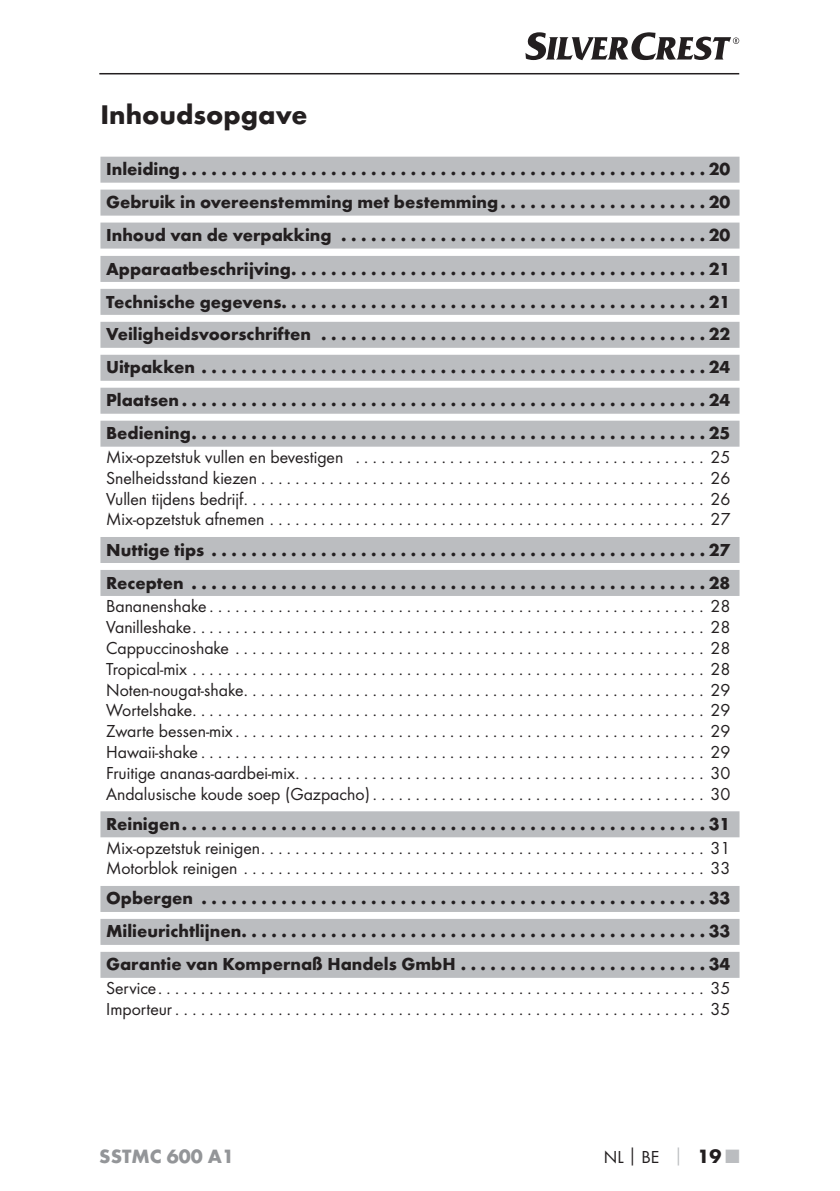
<style>
.page{position:relative;width:840px;height:1191px;background:#fff}
.page>*{position:absolute;margin:0;border:0;box-sizing:border-box;transform-origin:0 0}
.t1{font:700 28px "Futura";color:#231f20}
.t2{font:700 20px "Futura";color:#939598}
.t3{font:18px/20.8px "Futura Boo";color:#231f20;text-align:justify}
.t4{font:700 18px/33px "Futura";color:#231f20;text-align:justify}
.s1{font-family:"Futura";font-weight:700}
.s2{font-family:"Futura";font-weight:700;color:#bbbdc0}
.s3{font-family:"Futura";font-weight:700;font-size:20px}
.s4{font-family:"Futura";font-weight:700;font-size:20px;color:#bbbdc0}
</style>
<div class="page">
<hr style="left:99px;top:73px;width:639px;height:1px;background:#231f20">
<svg style="left:525px;top:32px;width:213px;height:28px"></svg>
<div style="left:100px;top:157px;width:639px;height:26px;background:#bbbdc0"></div>
<div style="left:100px;top:190px;width:639px;height:26px;background:#bbbdc0"></div>
<div style="left:100px;top:222px;width:639px;height:26px;background:#bbbdc0"></div>
<div style="left:100px;top:256px;width:639px;height:26px;background:#bbbdc0"></div>
<div style="left:100px;top:289px;width:639px;height:26px;background:#bbbdc0"></div>
<div style="left:100px;top:322px;width:639px;height:26px;background:#bbbdc0"></div>
<div style="left:100px;top:355px;width:639px;height:26px;background:#bbbdc0"></div>
<div style="left:100px;top:388px;width:639px;height:26px;background:#bbbdc0"></div>
<div style="left:100px;top:421px;width:639px;height:26px;background:#bbbdc0"></div>
<div style="left:100px;top:537px;width:639px;height:26px;background:#bbbdc0"></div>
<div style="left:100px;top:570px;width:639px;height:26px;background:#bbbdc0"></div>
<div style="left:100px;top:811px;width:639px;height:26px;background:#bbbdc0"></div>
<div style="left:100px;top:886px;width:639px;height:26px;background:#bbbdc0"></div>
<div style="left:100px;top:919px;width:639px;height:26px;background:#bbbdc0"></div>
<div style="left:100px;top:951px;width:639px;height:26px;background:#bbbdc0"></div>
<h1 class="t1" style="left:100px;top:104px;width:208px">Inhoudsopgave</h1>
<p class="t4" style="left:106px;top:154px;width:625px">Inleiding .....................................................20<br>Gebruik in overeenstemming met bestemming . . . . . . . . . . . . . . . . . . . . . 20<br>Inhoud van de verpakking .....................................20<br>Apparaatbeschrijving ..........................................21<br>Technische gegevens. . . . . . . . . . . . . . . . . . . . . . . . . . . . . . . . . . . . . . . . . . . 21<br>Veiligheidsvoorschriften .......................................22<br>Uitpakken ...................................................24<br>Plaatsen .....................................................24<br>Bediening ....................................................25</p>
<p class="t3" style="left:106px;top:447px;width:625px">Mix-opzetstuk vullen en bevestigen ......................................... 25<br>Snelheidsstand kiezen .................................................... 26<br>Vullen tijdens bedrijf ...................................................... 26<br>Mix-opzetstuk afnemen ................................................... 27</p>
<p class="t4" style="left:106px;top:534px;width:625px">Nuttige tips ..................................................27<br>Recepten ....................................................28</p>
<p class="t3" style="left:106px;top:597px;width:625px">Bananenshake .......................................................... 28<br>Vanilleshake ............................................................ 28<br>Cappuccinoshake ....................................................... 28<br>Tropical-mix ............................................................ 28<br>Noten-nougat-shake ...................................................... 29<br>Wortelshake ............................................................ 29<br>Zwarte bessen-mix ....................................................... 29<br>Hawaii-shake ........................................................... 29<br>Fruitige ananas-aardbei-mix ................................................ 30<br>Andalusische koude soep (Gazpacho) ....................................... 30</p>
<p class="t4" style="left:106px;top:809px;width:625px">Reinigen .....................................................31</p>
<p class="t3" style="left:106px;top:838px;width:625px">Mix-opzetstuk reinigen .................................................... 31<br>Motorblok reinigen ...................................................... 33</p>
<p class="t4" style="left:106px;top:883px;width:625px">Opbergen ...................................................33<br>Milieurichtlijnen ...............................................33<br>Garantie van Kompernaß Handels GmbH . . . . . . . . . . . . . . . . . . . . . . . . . 34</p>
<p class="t3" style="left:106px;top:978px;width:625px">Service ................................................................ 35<br>Importeur .............................................................. 35</p>
<p class="t2" style="left:99px;top:1148px;width:136px">SSTMC 600 A1</p>
<p class="t3" style="left:603px;top:1147px;width:137px">NL<span class="s1">│</span>BE <span class="s2">│</span> <span class="s3">19</span> <span class="s4">■</span></p>
</div>
